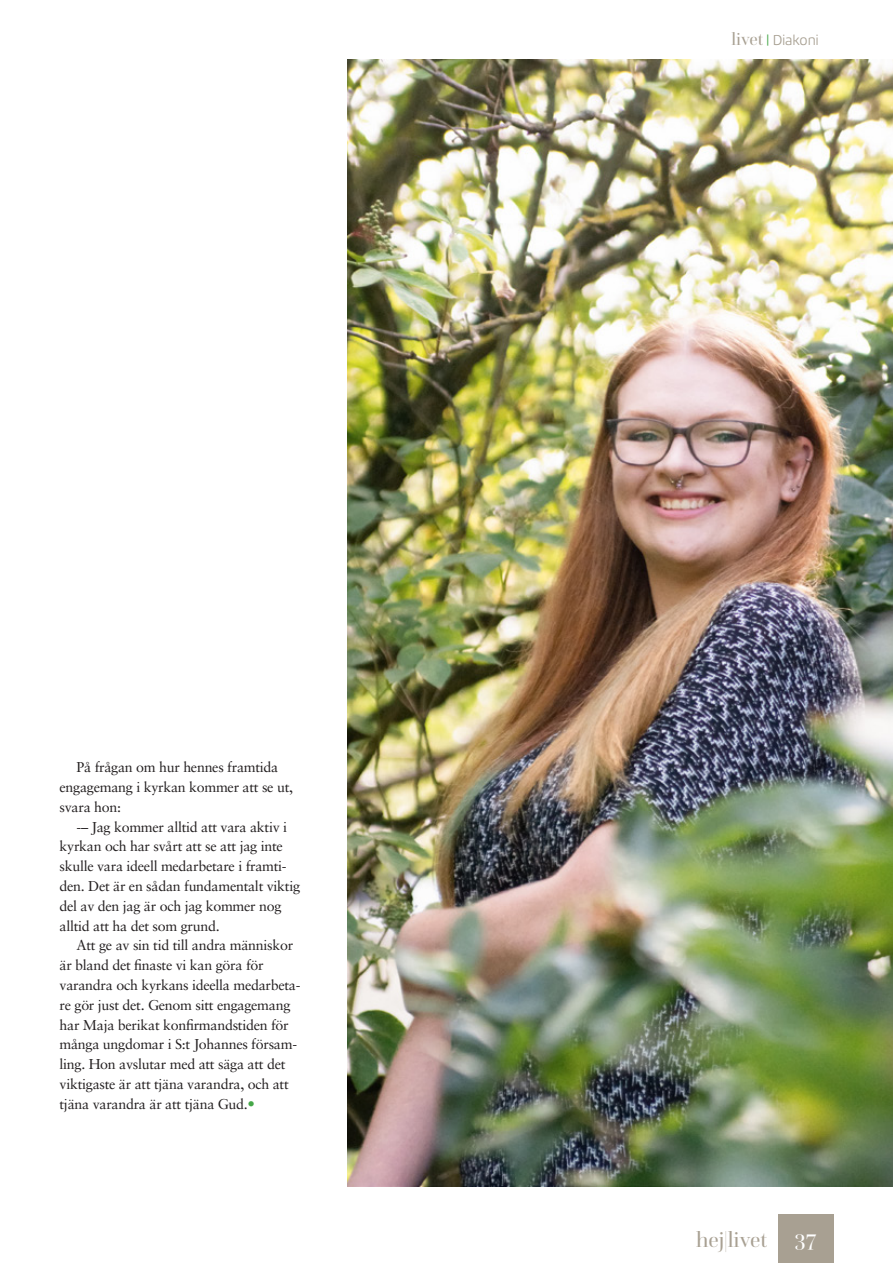
<style>
.page{position:relative;width:893px;height:1263px;background:#fff}
.page>*{position:absolute;margin:0;border:0;box-sizing:border-box;transform-origin:0 0}
.t1{font:22.2px "Questa Grande";color:#a8a092}
.Vinjett_liten{font:18px "Questa Grande";color:#a8a092}
.Vinjettnamn_litet{font:15px "Amelia Rounded Light";color:#a8a092}
.Brödtext_indrag{font:14.25px/19.8px "Sabon LT";letter-spacing:-.02em;color:#231f20}
.s1{font-size:15px;color:#45a748}
.s2{color:#45a748}
.s3{font-size:24px;color:#fff}
</style>
<div class="page">
<div style="left:777px;top:1214px;width:56px;height:49px;background:#a8a092"></div>
<img style="left:347px;top:60px;width:546px;height:1126px">
<p class="Brödtext_indrag" style="left:60px;top:757px;width:235px;text-indent:17px">På frågan om hur hennes framtida engagemang i kyrkan kommer att se ut, svara hon:</p>
<p class="Brödtext_indrag" style="left:60px;top:817px;width:242px;text-indent:17px">-– Jag kommer alltid att vara aktiv i kyrkan och har svårt att se att jag inte skulle vara ideell medarbetare i framti&shy;den. Det är en sådan fundamentalt viktig del av den jag är och jag kommer nog alltid att ha det som grund.</p>
<p class="Brödtext_indrag" style="left:60px;top:935px;width:242px;text-indent:17px">Att ge av sin tid till andra människor är bland det finaste vi kan göra för varandra och kyrkans ideella medarbeta&shy;re gör just det. Genom sitt engagemang har Maja berikat konfirmandstiden för många ungdomar i S:t Johannes försam&shy;ling. Hon avslutar med att säga att det viktigaste är att tjäna varandra, och att tjäna varandra är att tjäna Gud.<span class="s1">•</span></p>
<p class="Vinjett_liten" style="left:731px;top:29px;width:33px">livet</p>
<p class="Vinjettnamn_litet" style="left:766px;top:31px;width:54px"><span class="s2">|</span> Diakoni</p>
<h1 class="t1" style="left:696px;top:1227px;width:122px">hej|livet <span class="s3">37</span></h1>
</div>
